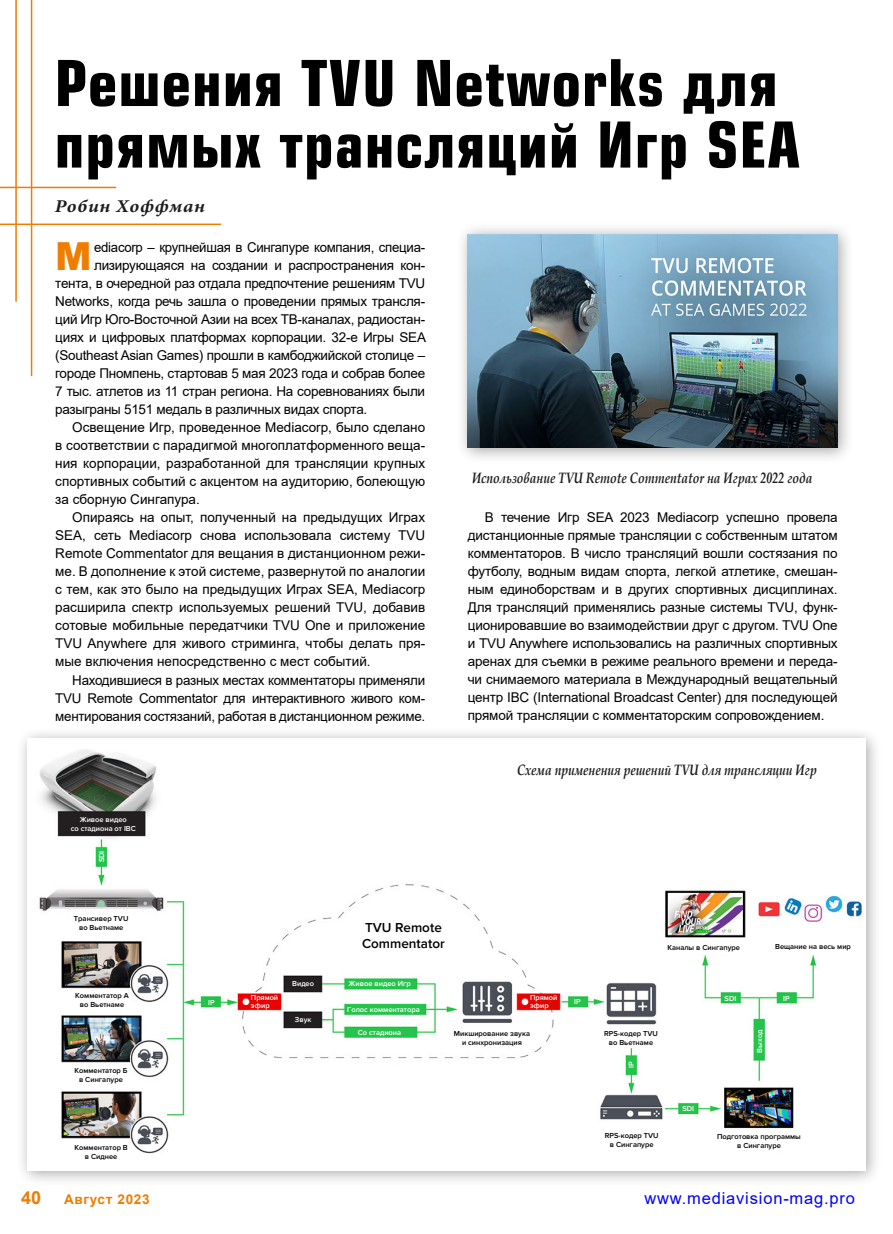
<style>
.page{position:relative;width:893px;height:1234px;background:#fff}
.page>*{position:absolute;margin:0;border:0;box-sizing:border-box;transform-origin:0 0}
.t1{font:700 61.5px/61.5px "Europe Cond";letter-spacing:.02em;color:#000}
.t2{font:900 38.7px "Arial";color:#ef7d00}
.t3{font:italic 700 18px "Minion Pro";letter-spacing:.04em;color:#1d1d1b;scale:1.1 1}
.t4{font:700 18px "Arial";color:#ef7d00}
.t5{font:16.5px "Arial";letter-spacing:.05em;color:#00f}
.t6{font:italic 700 15px "Book Antiqua";color:#1d1d1b;scale:.8 1}
.t7{font:13.5px/18px "Arial";letter-spacing:-.01em;color:#000;text-align:justify}
.t8{font:600 13.5px/16.2px "Proxima Nova";color:#000}
.t9{font:700 13.5px "Arial";letter-spacing:.05em;color:#ef7d00}
.t10{font:600 7.5px/9px "Proxima Nova";color:#000;text-align:center}
.t11{font:600 7.5px/7.5px "Proxima Nova";color:#fff}
</style>
<div class="page">
<hr style="left:31px;top:0;width:1px;height:376px;background:#ef7d00">
<hr style="left:0;top:223px;width:221px;height:2px;background:#ef7d00">
<hr style="left:15px;top:0;width:2px;height:301px;background:#ef7d00">
<hr style="left:0;top:187px;width:116px;height:1px;background:#ef7d00">
<div style="left:16px;top:726px;width:865px;height:459px;background:#1d1d1b;opacity:.4"></div>
<img style="left:28px;top:738px;width:837px;height:431px">
<div style="left:456px;top:222px;width:398px;height:242px;background:#1d1d1b;opacity:.4"></div>
<img style="left:468px;top:234px;width:370px;height:214px">
<h1 class="t1" style="left:55px;top:51px;width:747px">Решения TVU Networks для прямых трансляций Игр SEA</h1>
<h3 class="t3" style="left:55px;top:194px;width:138px">Робин Хоффман</h3>
<h2 class="t2" style="left:55px;top:228px;width:38px">M</h2>
<p class="t7" style="left:94px;top:238px;width:333px">ediacorp – крупнейшая в Сингапуре компания, специа-</p>
<p class="t7" style="left:94px;top:256px;width:333px">лизирующаяся на создании и распространения кон-</p>
<p class="t7" style="left:55px;top:274px;width:371px">тента, в очередной раз отдала предпочтение решениям TVU</p>
<p class="t7" style="left:55px;top:292px;width:371px">Networks, когда речь зашла о проведении прямых трансля-</p>
<p class="t7" style="left:55px;top:310px;width:371px">ций Игр Юго-Восточной Азии на всех ТВ-каналах, радиостан-</p>
<p class="t7" style="left:55px;top:328px;width:372px">циях и цифровых платформах корпорации. 32-е Игры SEA</p>
<p class="t7" style="left:55px;top:346px;width:371px">(Southeast Asian Games) прошли в камбоджийской столице –</p>
<p class="t7" style="left:55px;top:364px;width:371px">городе Пномпень, стартовав 5 мая 2023 года и собрав более</p>
<p class="t7" style="left:55px;top:382px;width:371px">7 тыс. атлетов из 11 стран региона. На соревнованиях были</p>
<p class="t7" style="left:55px;top:400px;width:314px">разыграны 5151 медаль в различных видах спорта.</p>
<p class="t7" style="left:72px;top:418px;width:354px">Освещение Игр, проведенное Mediacorp, было сделано</p>
<p class="t7" style="left:55px;top:436px;width:371px">в соответствии с парадигмой многоплатформенного веща-</p>
<p class="t7" style="left:55px;top:454px;width:371px">ния корпорации, разработанной для трансляции крупных</p>
<p class="t7" style="left:55px;top:472px;width:371px">спортивных событий с акцентом на аудиторию, болеющую</p>
<p class="t7" style="left:55px;top:490px;width:146px">за сборную Сингапура.</p>
<p class="t7" style="left:72px;top:508px;width:354px">Опираясь на опыт, полученный на предыдущих Играх</p>
<p class="t7" style="left:55px;top:526px;width:371px">SEA, сеть Mediacorp снова использовала систему TVU</p>
<p class="t7" style="left:55px;top:544px;width:371px">Remote Commentator для вещания в дистанционном режи-</p>
<p class="t7" style="left:55px;top:562px;width:371px">ме. В дополнение к этой системе, развернутой по аналогии</p>
<p class="t7" style="left:55px;top:580px;width:371px">с тем, как это было на предыдущих Играх SEA, Mediacorp</p>
<p class="t7" style="left:55px;top:598px;width:371px">расширила спектр используемых решений TVU, добавив</p>
<p class="t7" style="left:55px;top:616px;width:371px">сотовые мобильные передатчики TVU One и приложение</p>
<p class="t7" style="left:55px;top:634px;width:371px">TVU Anywhere для живого стриминга, чтобы делать пря-</p>
<p class="t7" style="left:55px;top:652px;width:317px">мые включения непосредственно с мест событий.</p>
<p class="t7" style="left:72px;top:670px;width:354px">Находившиеся в разных местах комментаторы применяли</p>
<p class="t7" style="left:55px;top:688px;width:371px">TVU Remote Commentator для интерактивного живого ком-</p>
<p class="t7" style="left:55px;top:706px;width:371px">ментирования состязаний, работая в дистанционном режиме.</p>
<p class="t11" style="left:71px;top:815px;width:67px;line-height:9px;text-align:center">Живое видео<br>со стадиона от IBC</p>
<p class="t11" style="left:98px;top:862px;width:13px;rotate:-90deg">SDI</p>
<p class="t10" style="left:74px;top:913px;width:56px">Трансивер TVU во Вьетнаме</p>
<p class="t11" style="left:292px;top:979px;width:23px">Видео</p>
<p class="t8" style="left:362px;top:919px;width:84px">TVU Remote<br>Commentator</p>
<p class="t11" style="left:349px;top:979px;width:64px">Живое видео Игр</p>
<p class="t6" style="left:472px;top:467px;width:427px">Использование TVU Remote Commentator на Играх 2022 года</p>
<p class="t7" style="left:468px;top:508px;width:371px;text-indent:17px">В течение Игр SEA 2023 Mediacorp успешно провела дистанционные прямые трансляции с собственным штатом комментаторов. В число трансляций вошли состязания по футболу, водным видам спорта, легкой атлетике, смешан&shy;ным единоборствам и в других спортивных дисциплинах.<br>Для трансляций применялись разные системы TVU, функ&shy;ционировавшие во взаимодействии друг с другом. TVU One и TVU Anywhere использовались на различных спортивных аренах для съемки в режиме реального времени и переда&shy;чи снимаемого материала в Международный вещательный центр IBC (International Broadcast Center) для последующей прямой трансляции с комментаторским сопровождением.</p>
<p class="t6" style="left:517px;top:759px;width:376px">Схема применения решений TVU для трансляции Игр</p>
<p class="t10" style="left:667px;top:943px;width:74px">Каналы в Сингапуре</p>
<p class="t10" style="left:775px;top:942px;width:77px">Вещание на весь мир</p>
<p class="t10" style="left:75px;top:990px;width:55px">Комментатор А во Вьетнаме</p>
<p class="t10" style="left:75px;top:1065px;width:54px">Комментатор Б в Сингапуре</p>
<p class="t10" style="left:75px;top:1142px;width:55px">Комментатор В в Сиднее</p>
<p class="t11" style="left:251px;top:994px;width:29px">Прямой эфир</p>
<p class="t11" style="left:530px;top:994px;width:29px">Прямой эфир</p>
<p class="t11" style="left:208px;top:998px;width:8px">IP</p>
<p class="t11" style="left:574px;top:997px;width:8px">IP</p>
<p class="t11" style="left:347px;top:1005px;width:74px">Голос комментатора</p>
<p class="t11" style="left:295px;top:1015px;width:18px">Звук</p>
<p class="t11" style="left:358px;top:1028px;width:45px">Со стадиона</p>
<p class="t10" style="left:454px;top:1028px;width:78px">Микширование звука и синхронизация</p>
<p class="t10" style="left:604px;top:1028px;width:55px">RPS-кодер TVU во Вьетнаме</p>
<p class="t11" style="left:628px;top:1067px;width:8px;rotate:-90deg">IP</p>
<p class="t11" style="left:682px;top:1104px;width:13px">SDI</p>
<p class="t11" style="left:725px;top:994px;width:13px">SDI</p>
<p class="t11" style="left:756px;top:1052px;width:24px;rotate:-90deg">Выход</p>
<p class="t11" style="left:783px;top:994px;width:8px">IP</p>
<p class="t10" style="left:605px;top:1130px;width:55px">RPS-кодер TVU в Сингапуре</p>
<p class="t10" style="left:717px;top:1131px;width:85px">Подготовка программы в Сингапуре</p>
<h3 class="t4" style="left:21px;top:1184px;width:22px">40</h3>
<p class="t9" style="left:64px;top:1189px;width:87px">Август 2023</p>
<p class="t5" style="left:644px;top:1186px;width:212px">www.mediavision-mag.pro</p>
</div>
